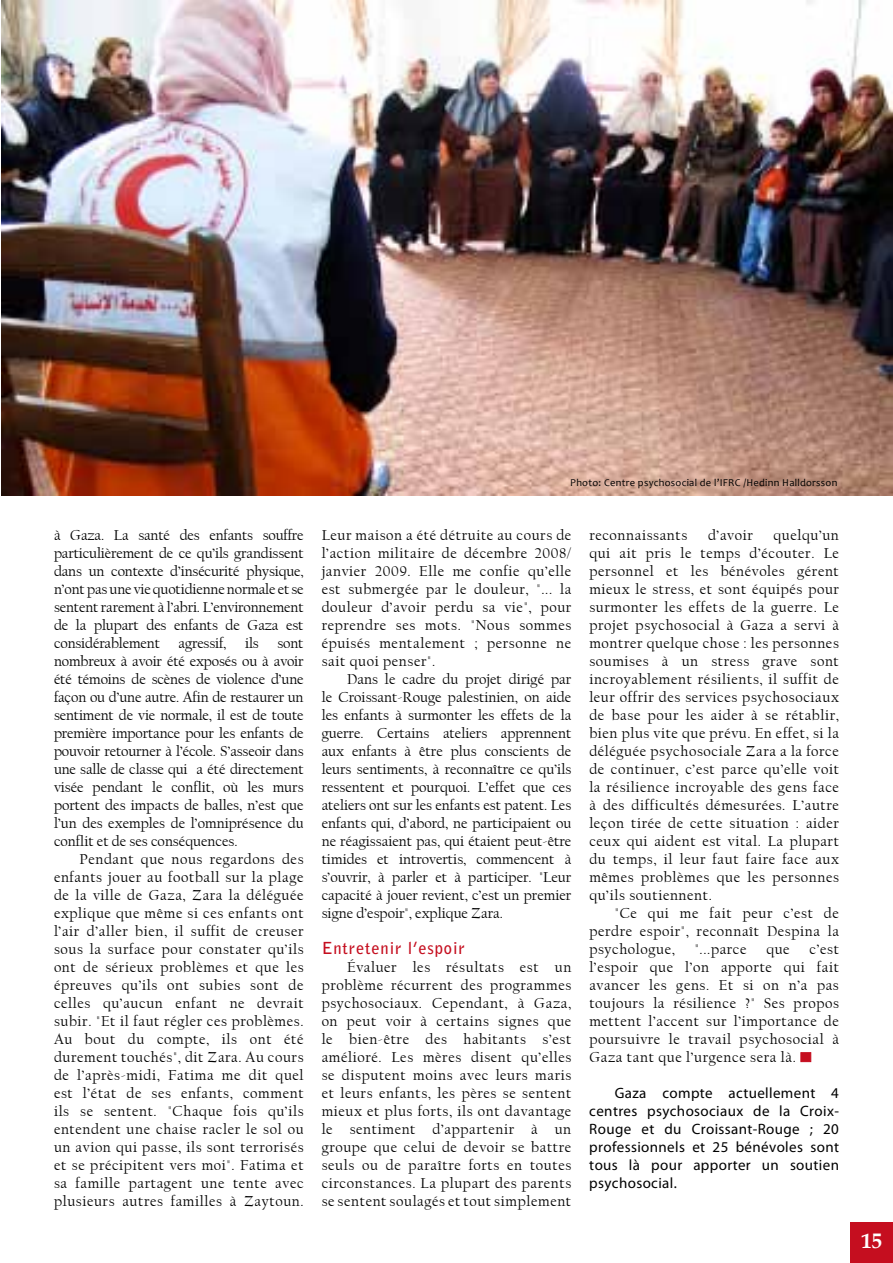
<style>
.page{position:relative;width:893px;height:1263px;background:#fff}
.page>*{position:absolute;margin:0;border:0;box-sizing:border-box;transform-origin:0 0}
.t1{font:700 21px "Book Antiqua";color:#fff}
.t2{font:700 16.5px "Bell Gothic Std";letter-spacing:.05em;color:#c50e1f}
.t3{font:15px/18px "Californian FB";letter-spacing:.04em;color:#000;text-align:justify}
.t4{font:15px/18px "Myriad Pro";letter-spacing:.025em;color:#000;text-align:justify}
.t5{font:10.5px "Candara";letter-spacing:.025em;color:#000}
</style>
<div class="page">
<div style="left:851px;top:1222px;width:42px;height:41px;background:#c50e1f"></div>
<div style="left:800px;top:1052px;width:11px;height:10px;background:#c50e1f;border:1px solid #c50e1f"></div>
<img style="left:2px;top:0;width:891px;height:496px">
<p class="t3" style="left:54px;top:526px;width:251px">à Gaza. La santé des enfants souffre particulièrement de ce qu’ils grandissent dans un contexte d’insécurité physique, n’ont pas une vie quotidienne normale et se sentent rarement à l’abri. L’environnement de la plupart des enfants de Gaza est considérablement agressif, ils sont nombreux à avoir été exposés ou à avoir été témoins de scènes de violence d’une façon ou d’une autre. Afin de restaurer un sentiment de vie normale, il est de toute première importance pour les enfants de pouvoir retourner à l’école. S’asseoir dans une salle de classe qui a été directement visée pendant le conflit, où les murs portent des impacts de balles, n’est que l’un des exemples de l’omniprésence du conflit et de ses conséquences.</p>
<p class="t3" style="left:54px;top:850px;width:251px;text-indent:26px">Pendant que nous regardons des enfants jouer au football sur la plage de la ville de Gaza, Zara la déléguée explique que même si ces enfants ont l’air d’aller bien, il suffit de creuser sous la surface pour constater qu’ils ont de sérieux problèmes et que les épreuves qu’ils ont subies sont de celles qu’aucun enfant ne devrait subir. "Et il faut régler ces problèmes.<br>Au bout du compte, ils ont été durement touchés", dit Zara. Au cours de l’après-midi, Fatima me dit quel est l’état de ses enfants, comment ils se sentent. "Chaque fois qu’ils entendent une chaise racler le sol ou un avion qui passe, ils sont terrorisés et se précipitent vers moi". Fatima et sa famille partagent une tente avec plusieurs autres familles à Zaytoun.</p>
<p class="t5" style="left:570px;top:476px;width:269px">Photo: Centre psychosocial de l’IFRC /Hedinn Halldorsson</p>
<p class="t3" style="left:322px;top:526px;width:251px">Leur maison a été détruite au cours de l’action militaire de décembre 2008/ janvier 2009. Elle me confie qu’elle est submergée par le douleur, "... la douleur d’avoir perdu sa vie", pour reprendre ses mots. "Nous sommes épuisés mentalement ; personne ne sait quoi penser".</p>
<p class="t3" style="left:322px;top:670px;width:251px;text-indent:26px">Dans le cadre du projet dirigé par le Croissant-Rouge palestinien, on aide les enfants à surmonter les effets de la guerre. Certains ateliers apprennent aux enfants à être plus conscients de leurs sentiments, à reconnaître ce qu’ils ressentent et pourquoi. L’effet que ces ateliers ont sur les enfants est patent. Les enfants qui, d’abord, ne participaient ou ne réagissaient pas, qui étaient peut-être timides et introvertis, commencent à s’ouvrir, à parler et à participer. "Leur capacité à jouer revient, c’est un premier signe d’espoir", explique Zara.</p>
<p class="t2" style="left:322px;top:938px;width:145px">Entretenir l’espoir</p>
<p class="t3" style="left:322px;top:958px;width:251px;text-indent:26px">Évaluer les résultats est un problème récurrent des programmes psychosociaux. Cependant, à Gaza, on peut voir à certains signes que le bien-être des habitants s’est amélioré. Les mères disent qu’elles se disputent moins avec leurs maris et leurs enfants, les pères se sentent mieux et plus forts, ils ont davantage le sentiment d’appartenir à un groupe que celui de devoir se battre seuls ou de paraître forts en toutes circonstances. La plupart des parents se sentent soulagés et tout simplement</p>
<p class="t3" style="left:589px;top:526px;width:100px">reconnaissants</p>
<p class="t3" style="left:708px;top:526px;width:46px">d’avoir</p>
<p class="t3" style="left:589px;top:526px;width:251px;text-indent:184px">quelqu’un qui ait pris le temps d’écouter. Le personnel et les bénévoles gérent mieux le stress, et sont équipés pour surmonter les effets de la guerre. Le projet psychosocial à Gaza a servi à montrer quelque chose : les personnes soumises à un stress grave sont incroyablement résilients, il suffit de leur offrir des services psychosociaux de base pour les aider à se rétablir, bien plus vite que prévu. En effet, si la déléguée psychosociale Zara a la force de continuer, c’est parce qu’elle voit la résilience incroyable des gens face à des difficultés démesurées. L’autre leçon tirée de cette situation : aider ceux qui aident est vital. La plupart du temps, il leur faut faire face aux mêmes problèmes que les personnes qu’ils soutiennent.</p>
<p class="t3" style="left:589px;top:904px;width:251px;text-indent:26px">"Ce qui me fait peur c’est de perdre espoir", reconnaît Despina la psychologue,</p>
<p class="t3" style="left:695px;top:940px;width:53px">"...parce</p>
<p class="t3" style="left:766px;top:940px;width:25px">que</p>
<p class="t3" style="left:589px;top:940px;width:251px;text-indent:220px">c’est l’espoir que l’on apporte qui fait avancer les gens. Et si on n’a pas toujours la résilience ?" Ses propos mettent l’accent sur l’importance de poursuivre le travail psychosocial à Gaza tant que l’urgence sera là.</p>
<p class="t4" style="left:589px;top:1084px;width:251px;text-indent:26px">Gaza compte actuellement 4 centres psychosociaux de la Croix-Rouge et du Croissant-Rouge ; 20 professionnels et 25 bénévoles sont tous là pour apporter un soutien psychosocial.</p>
<h1 class="t1" style="left:861px;top:1226px;width:22px">15</h1>
</div>
